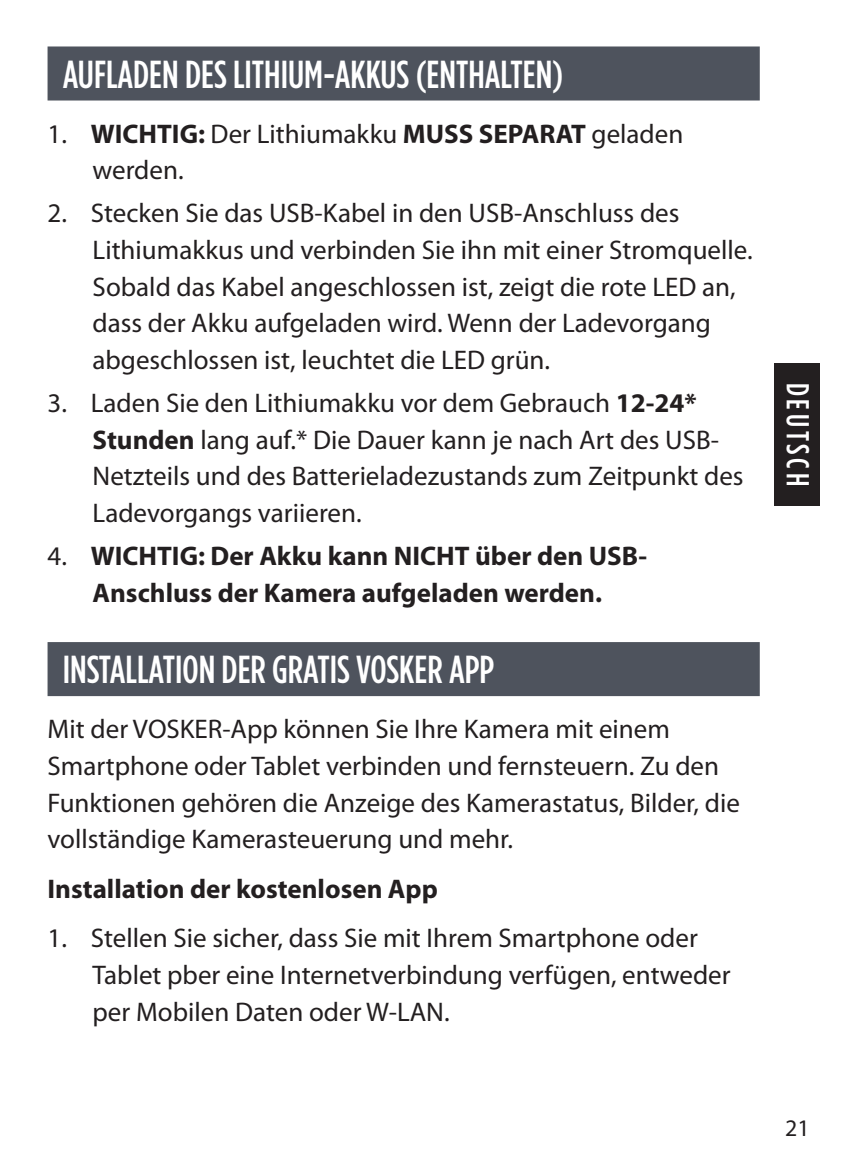
<style>
.page{position:relative;width:843px;height:1167px;background:#fff}
.page>*{position:absolute;margin:0;border:0;box-sizing:border-box;transform-origin:0 0}
.t1{font:500 39px "Gotham Condensed";color:#fff}
.t2{font:500 31.8px "Gotham Condensed";letter-spacing:.12em;color:#fff}
.t3{font:27px/36.6px "Myriad Pro";color:#231f20}
.t4{font:700 27px/36.6px "Myriad Pro";color:#231f20;text-align:center}
.t5{font:23.7px "Myriad Pro";color:#231f20}
.s1{font-weight:700}
.s2{font-weight:400}
</style>
<div class="page">
<div style="left:774px;top:363px;width:45px;height:142px;background:#231f20"></div>
<div style="left:48px;top:46px;width:711px;height:54px;background:#4e535d"></div>
<div style="left:48px;top:642px;width:711px;height:54px;background:#4e535d"></div>
<h1 class="t1" style="left:63px;top:51px;width:502px">AUFLADEN DES LITHIUM-AKKUS (ENTHALTEN)</h1>
<p class="t3" style="left:93px;top:116px;width:592px;text-indent:-45px">1. <span class="s1">WICHTIG:</span> Der Lithiumakku <span class="s1">MUSS SEPARAT</span> geladen werden.</p>
<p class="t3" style="left:93px;top:195px;width:661px;text-indent:-45px">2. Stecken Sie das USB-Kabel in den USB-Anschluss des Lithiumakkus und verbinden Sie ihn mit einer Stromquelle.<br>Sobald das Kabel angeschlossen ist, zeigt die rote LED an, dass der Akku aufgeladen wird. Wenn der Ladevorgang abgeschlossen ist, leuchtet die LED grün.</p>
<p class="t3" style="left:93px;top:385px;width:652px;text-indent:-45px">3. Laden Sie den Lithiumakku vor dem Gebrauch <span class="s1">12-24* Stunden</span> lang auf.* Die Dauer kann je nach Art des USB-Netzteils und des Batterieladezustands zum Zeitpunkt des Ladevorgangs variieren.</p>
<p class="t4" style="left:48px;top:538px;width:601px"><span class="s2">4.</span> WICHTIG: Der Akku kann NICHT über den USB-<br>Anschluss der Kamera aufgeladen werden.</p>
<h1 class="t1" style="left:63px;top:647px;width:433px">INSTALLATION DER GRATIS VOSKER APP</h1>
<p class="t3" style="left:48px;top:711px;width:694px">Mit der VOSKER-App können Sie Ihre Kamera mit einem Smartphone oder Tablet verbinden und fernsteuern. Zu den Funktionen gehören die Anzeige des Kamerastatus, Bilder, die vollständige Kamerasteuerung und mehr.</p>
<p class="t4" style="left:48px;top:870px;width:392px">Installation der kostenlosen App</p>
<p class="t3" style="left:93px;top:920px;width:639px;text-indent:-45px">1. Stellen Sie sicher, dass Sie mit Ihrem Smartphone oder<br>Tablet pber eine Internetverbindung verfügen, entweder per Mobilen Daten oder W-LAN.</p>
<p class="t2" style="left:816px;top:382px;width:105px;rotate:90deg">DEUTSCH</p>
<p class="t5" style="left:785px;top:1115px;width:26px">21</p>
</div>
